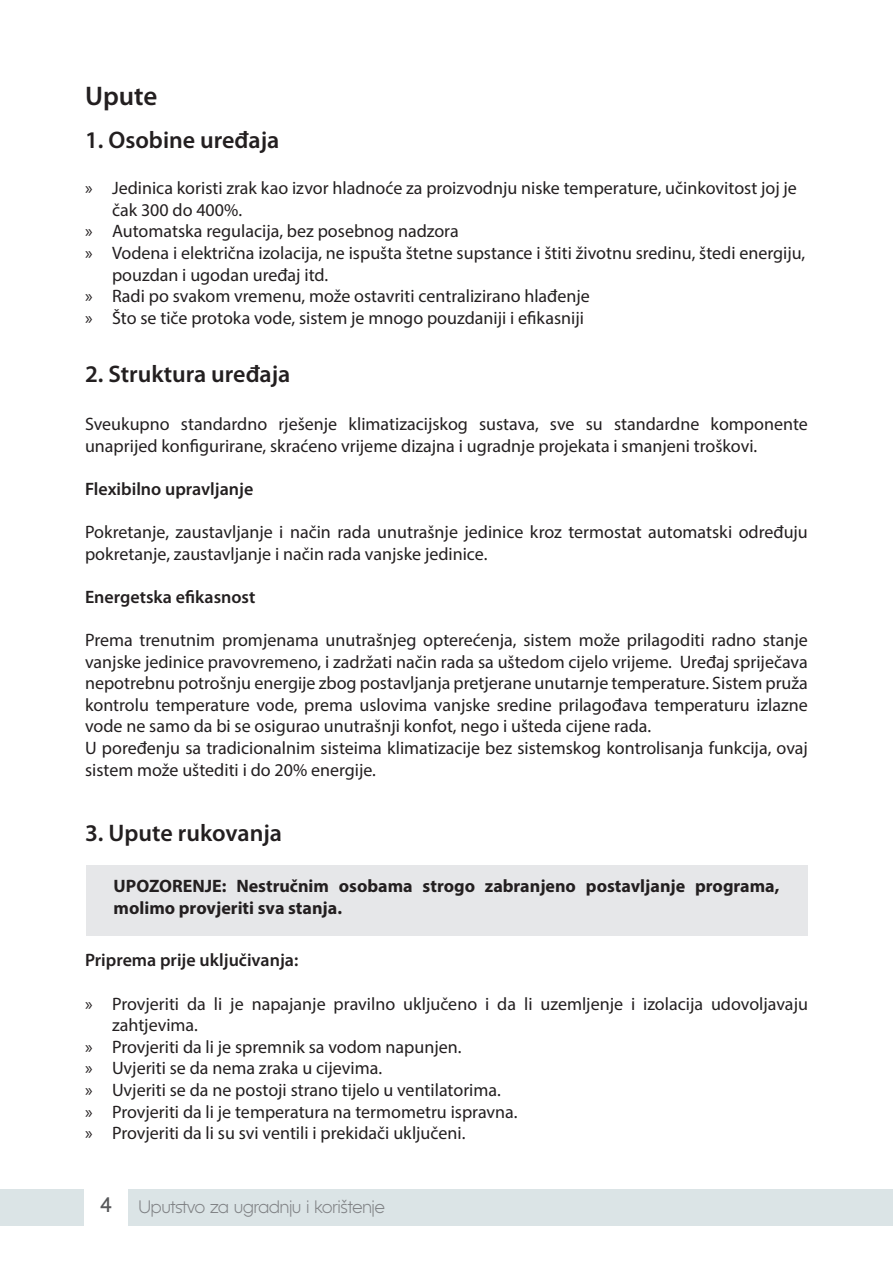
<style>
.page{position:relative;width:893px;height:1263px;background:#fff}
.page>*{position:absolute;margin:0;border:0;box-sizing:border-box;transform-origin:0 0}
.Veliki_naslov{font:600 27px "Myriad Pro";color:#231f20}
.Naslov_mali_crni{font:600 24px "Myriad Pro";color:#231f20}
.t1{font:600 21px "Kontora";color:#57585a}
.t2{font:18px/21.6px "Myriad Pro";color:#231f20}
.t3{font:700 18px/21.6px "Myriad Pro";color:#231f20}
.t4{font:600 18px "Myriad Pro";color:#231f20}
.t5{font:18px "Kontora";color:#808285}
</style>
<div class="page">
<div style="left:0;top:1188px;width:893px;height:37px;background:#dbe4e6"></div>
<div style="left:84px;top:1184px;width:44px;height:58px;background:#fff"></div>
<div style="left:87px;top:865px;width:721px;height:70px;background:#e6e7e9"></div>
<p class="Veliki_naslov" style="left:85px;top:79px;width:74px">Upute</p>
<p class="Naslov_mali_crni" style="left:85px;top:125px;width:196px">1. Osobine uređaja</p>
<p class="t2" style="left:112px;top:177px;width:686px;text-indent:-27px">» Jedinica koristi zrak kao izvor hladnoće za proizvodnju niske temperature, učinkovitost joj je čak 300 do 400%.</p>
<p class="t2" style="left:85px;top:220px;width:375px">» Automatska regulacija, bez posebnog nadzora</p>
<p class="t2" style="left:112px;top:242px;width:695px;text-indent:-27px">» Vodena i električna izolacija, ne ispušta štetne supstance i štiti životnu sredinu, štedi energiju, pouzdan i ugodan uređaj itd.</p>
<p class="t2" style="left:85px;top:285px;width:506px">» Radi po svakom vremenu, može ostavriti centralizirano hlađenje</p>
<p class="t2" style="left:85px;top:307px;width:500px">» Što se tiče protoka vode, sistem je mnogo pouzdaniji i efikasniji</p>
<p class="Naslov_mali_crni" style="left:85px;top:358px;width:207px">2. Struktura uređaja</p>
<p class="t2" style="left:85px;top:413px;width:724px">Sveukupno standardno rješenje klimatizacijskog sustava, sve su standardne komponente unaprijed konfigurirane, skraćeno vrijeme dizajna i ugradnje projekata i smanjeni troškovi.</p>
<p class="t4" style="left:85px;top:477px;width:170px">Flexibilno upravljanje</p>
<p class="t2" style="left:85px;top:521px;width:724px">Pokretanje, zaustavljanje i način rada unutrašnje jedinice kroz termostat automatski određuju pokretanje, zaustavljanje i način rada vanjske jedinice.</p>
<p class="t4" style="left:85px;top:585px;width:172px">Energetska efikasnost</p>
<p class="t2" style="left:85px;top:629px;width:724px;text-align:justify">Prema trenutnim promjenama unutrašnjeg opterećenja, sistem može prilagoditi radno stanje vanjske jedinice pravovremeno, i zadržati način rada sa uštedom cijelo vrijeme. Uređaj spriječava nepotrebnu potrošnju energije zbog postavljanja pretjerane unutarnje temperature. Sistem pruža kontrolu temperature vode, prema uslovima vanjske sredine prilagođava temperaturu izlazne vode ne samo da bi se osigurao unutrašnji konfot, nego i ušteda cijene rada.</p>
<p class="t2" style="left:85px;top:737px;width:724px">U poređenju sa tradicionalnim sisteima klimatizacije bez sistemskog kontrolisanja funkcija, ovaj sistem može uštediti i do 20% energije.</p>
<p class="Naslov_mali_crni" style="left:85px;top:817px;width:199px">3. Upute rukovanja</p>
<p class="t3" style="left:114px;top:875px;width:667px">UPOZORENJE: Nestručnim osobama strogo zabranjeno postavljanje programa, molimo provjeriti sva stanja.</p>
<p class="t4" style="left:85px;top:949px;width:215px">Priprema prije uključivanja:</p>
<p class="t2" style="left:112px;top:992px;width:697px;text-indent:-27px">» Provjeriti da li je napajanje pravilno uključeno i da li uzemljenje i izolacija udovoljavaju zahtjevima.</p>
<p class="t2" style="left:85px;top:1036px;width:378px">» Provjeriti da li je spremnik sa vodom napunjen.</p>
<p class="t2" style="left:85px;top:1057px;width:299px">» Uvjeriti se da nema zraka u cijevima.</p>
<p class="t2" style="left:85px;top:1079px;width:417px">» Uvjeriti se da ne postoji strano tijelo u ventilatorima.</p>
<p class="t2" style="left:85px;top:1100px;width:434px">» Provjeriti da li je temperatura na termometru ispravna.</p>
<p class="t2" style="left:85px;top:1122px;width:382px">» Provjeriti da li su svi ventili i prekidači uključeni.</p>
<p class="t1" style="left:101px;top:1191px;width:13px">4</p>
<p class="t5" style="left:139px;top:1195px;width:247px">Uputstvo za ugradnju i korištenje</p>
</div>
